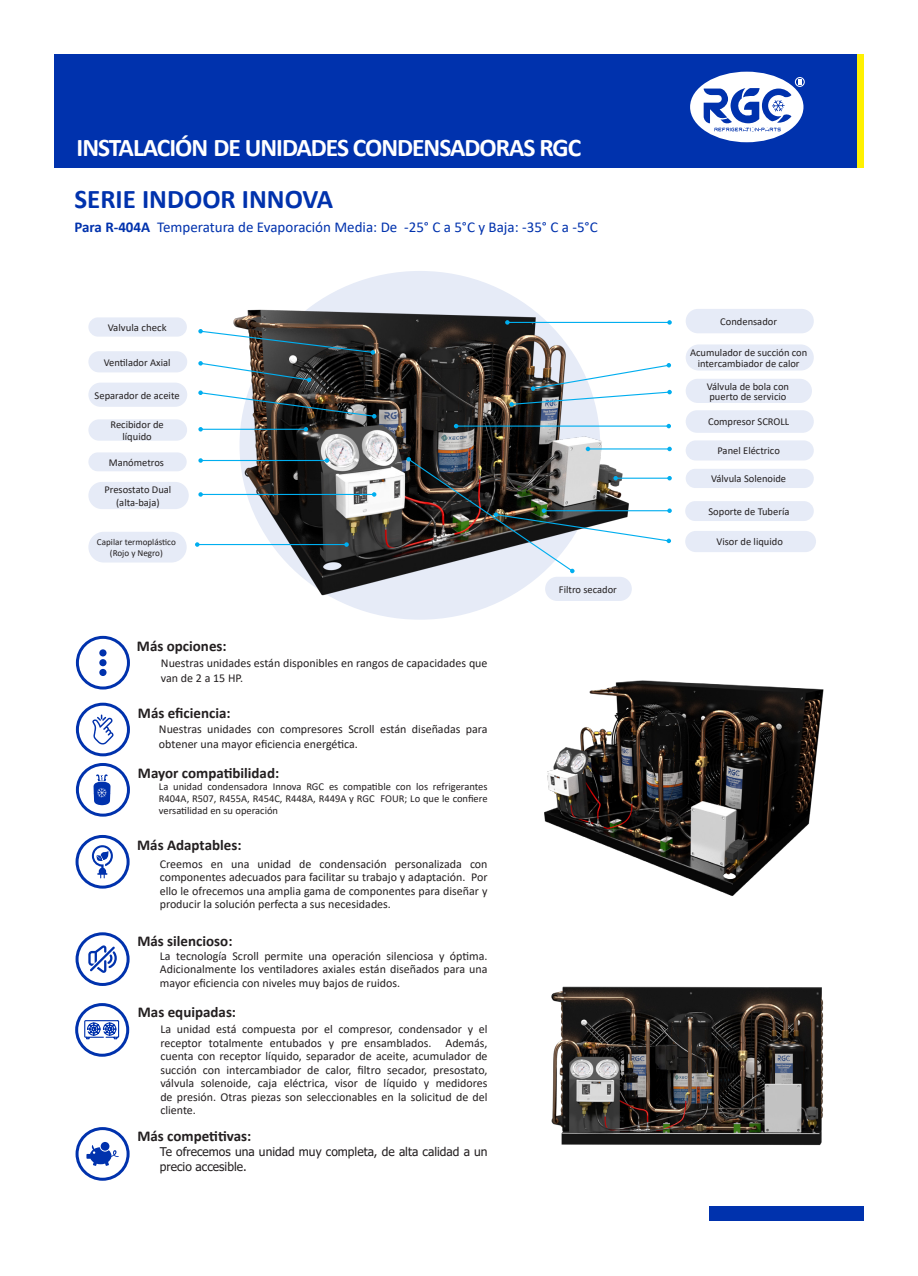
<style>
.page{position:relative;width:918px;height:1276px;background:#fff}
.page>*{position:absolute;margin:0;border:0;box-sizing:border-box;transform-origin:0 0}
.t1{font:700 27px "Calibri";color:#0032ad}
.t2{font:700 25.5px "Calibri";letter-spacing:-.04em;color:#fff}
.TEXTO_PICTOGRAMAS{font:700 15px "Calibri";color:#231f20}
.PARRAFO_FRANJA_AZUL{font:15px "Calibri";color:#0032ad}
.TEXTO_PICTOGRAMAS-2{font:12px/13.5px "Calibri";color:#231f20;text-align:justify}
.TEXTO_PICTOGRAMAS-3{font:12px/15px "Tahoma";color:#231f20}
.TEXTO_PICTOGRAMAS-4{font:10.5px/12px "Calibri";color:#231f20;text-align:center}
.t3{font:9.15px "Calibri";color:#231f20}
.s1{font-weight:700}
</style>
<div class="page">
<div style="left:857px;top:54px;width:7px;height:114px;background:#fff101"></div>
<div style="left:54px;top:54px;width:803px;height:114px;background:#0032ad"></div>
<svg style="left:690px;top:72px;width:115px;height:70px"></svg>
<div style="left:709px;top:1206px;width:155px;height:15px;background:#0032ad"></div>
<div style="left:240px;top:271px;width:360px;height:349px;background:#e6ebf7;border-radius:50%"></div>
<div style="left:76px;top:702px;width:54px;height:54px;border:3px solid #0032ad;border-radius:50%"></div>
<svg style="left:92px;top:714px;width:21px;height:30px"></svg>
<div style="left:76px;top:636px;width:54px;height:53px;border:3px solid #0032ad;border-radius:50%"></div>
<div style="left:99px;top:649px;width:8px;height:7px;background:#0032ad;border-radius:50%"></div>
<div style="left:99px;top:659px;width:8px;height:7px;background:#0032ad;border-radius:50%"></div>
<div style="left:99px;top:669px;width:8px;height:7px;background:#0032ad;border-radius:50%"></div>
<div style="left:76px;top:763px;width:54px;height:53px;border:3px solid #0032ad;border-radius:50%"></div>
<svg style="left:93px;top:774px;width:18px;height:31px"></svg>
<div style="left:76px;top:835px;width:54px;height:53px;border:3px solid #0032ad;border-radius:50%"></div>
<svg style="left:92px;top:845px;width:21px;height:33px"></svg>
<div style="left:76px;top:932px;width:54px;height:54px;border:3px solid #0032ad;border-radius:50%"></div>
<svg style="left:88px;top:945px;width:29px;height:28px"></svg>
<div style="left:76px;top:1127px;width:54px;height:53px;border:3px solid #0032ad;border-radius:50%"></div>
<svg style="left:86px;top:1145px;width:33px;height:21px"></svg>
<div style="left:101px;top:1142px;width:8px;height:8px;background:#0032ad;border-radius:50%"></div>
<img style="left:226px;top:304px;width:414px;height:298px">
<hr style="left:456px;top:425px;width:213px;height:2px;background:#00aeef">
<svg style="left:454px;top:424px;width:4px;height:4px"></svg>
<svg style="left:667px;top:424px;width:4px;height:4px"></svg>
<hr style="left:197px;top:544px;width:150px;height:1px;background:#00aeef">
<svg style="left:344px;top:542px;width:5px;height:5px"></svg>
<svg style="left:195px;top:542px;width:5px;height:5px"></svg>
<hr style="left:201px;top:494px;width:173px;height:1px;background:#00aeef">
<svg style="left:372px;top:492px;width:4px;height:5px"></svg>
<svg style="left:198px;top:492px;width:5px;height:5px"></svg>
<hr style="left:201px;top:460px;width:126px;height:1px;background:#00aeef">
<svg style="left:325px;top:458px;width:4px;height:5px"></svg>
<svg style="left:198px;top:458px;width:5px;height:5px"></svg>
<hr style="left:201px;top:429px;width:105px;height:1px;background:#00aeef">
<svg style="left:304px;top:427px;width:4px;height:4px"></svg>
<svg style="left:198px;top:427px;width:5px;height:4px"></svg>
<div style="left:88px;top:383px;width:99px;height:24px;background:#e6ebf7;border-radius:12px"></div>
<div style="left:88px;top:419px;width:99px;height:22px;background:#e6ebf7;border-radius:11px"></div>
<div style="left:88px;top:452px;width:99px;height:19px;background:#e6ebf7;border-radius:9px"></div>
<div style="left:88px;top:482px;width:101px;height:27px;background:#e6ebf7;border-radius:14px"></div>
<div style="left:88px;top:532px;width:99px;height:30px;background:#e6ebf7;border-radius:15px"></div>
<div style="left:545px;top:577px;width:87px;height:24px;background:#e6ebf7;border-radius:12px"></div>
<div style="left:685px;top:531px;width:131px;height:21px;background:#e6ebf7;border-radius:11px"></div>
<div style="left:686px;top:469px;width:128px;height:19px;background:#e6ebf7;border-radius:10px"></div>
<div style="left:686px;top:440px;width:128px;height:20px;background:#e6ebf7;border-radius:10px"></div>
<div style="left:686px;top:344px;width:128px;height:26px;background:#e6ebf7;border-radius:13px"></div>
<div style="left:686px;top:309px;width:128px;height:24px;background:#e6ebf7;border-radius:12px"></div>
<div style="left:686px;top:410px;width:128px;height:23px;background:#e6ebf7;border-radius:11px"></div>
<div style="left:88px;top:351px;width:99px;height:21px;background:#e6ebf7;border-radius:11px"></div>
<div style="left:685px;top:501px;width:129px;height:20px;background:#e6ebf7;border-radius:10px"></div>
<div style="left:686px;top:379px;width:126px;height:24px;background:#e6ebf7;border-radius:12px"></div>
<div style="left:88px;top:317px;width:99px;height:20px;background:#e6ebf7;border-radius:10px"></div>
<hr style="left:588px;top:448px;width:82px;height:1px;background:#00aeef">
<svg style="left:586px;top:447px;width:4px;height:4px"></svg>
<svg style="left:667px;top:447px;width:5px;height:4px"></svg>
<svg style="left:198px;top:329px;width:177px;height:26px"></svg>
<img style="left:198px;top:390px;width:179px;height:28px">
<hr style="left:507px;top:322px;width:163px;height:1px;background:#00aeef">
<svg style="left:505px;top:320px;width:5px;height:5px"></svg>
<svg style="left:667px;top:320px;width:5px;height:5px"></svg>
<img style="left:544px;top:680px;width:280px;height:216px">
<img style="left:509px;top:363px;width:163px;height:43px">
<svg style="left:198px;top:361px;width:113px;height:21px"></svg>
<img style="left:406px;top:457px;width:266px;height:116px">
<img style="left:551px;top:986px;width:273px;height:160px">
<div style="left:75px;top:1003px;width:54px;height:53px;border:3px solid #0032ad;border-radius:50%"></div>
<svg style="left:84px;top:1020px;width:36px;height:20px"></svg>
<p class="t2" style="left:77px;top:129px;width:506px">INSTALACIÓN DE UNIDADES CONDENSADORAS RGC</p>
<p class="t1" style="left:74px;top:180px;width:260px">SERIE INDOOR INNOVA</p>
<p class="PARRAFO_FRANJA_AZUL" style="left:74px;top:216px;width:525px"><span class="s1">Para R-404A</span> Temperatura de Evaporación Media: De -25° C a 5°C y Baja: -35° C a -5°C</p>
<p class="TEXTO_PICTOGRAMAS-4" style="left:108px;top:321px;width:60px">Valvula check</p>
<p class="TEXTO_PICTOGRAMAS-4" style="left:104px;top:356px;width:68px">Ventilador Axial</p>
<p class="TEXTO_PICTOGRAMAS-4" style="left:95px;top:389px;width:87px">Separador de aceite</p>
<p class="TEXTO_PICTOGRAMAS-4" style="left:110px;top:417px;width:55px;line-height:12.6px">Recibidor de líquido</p>
<p class="TEXTO_PICTOGRAMAS-4" style="left:109px;top:456px;width:57px">Manómetros</p>
<p class="TEXTO_PICTOGRAMAS-4" style="left:104px;top:483px;width:68px">Presostato Dual</p>
<p class="TEXTO_PICTOGRAMAS-4" style="left:116px;top:496px;width:45px">(alta-baja)</p>
<p class="t3" style="left:97px;top:536px;width:80px">Capilar termoplástico</p>
<p class="t3" style="left:110px;top:546px;width:54px">(Rojo y Negro)</p>
<p class="TEXTO_PICTOGRAMAS" style="left:137px;top:635px;width:91px">Más opciones:</p>
<p class="TEXTO_PICTOGRAMAS-2" style="left:161px;top:655px;width:328px;line-height:15px">Nuestras unidades están disponibles en rangos de capacidades que van de 2 a 15 HP.</p>
<p class="TEXTO_PICTOGRAMAS" style="left:138px;top:702px;width:94px">Más eficiencia:</p>
<p class="TEXTO_PICTOGRAMAS-2" style="left:159px;top:721px;width:330px;line-height:15px">Nuestras unidades con compresores Scroll están diseñadas para obtener una mayor eficiencia energética.</p>
<p class="TEXTO_PICTOGRAMAS" style="left:138px;top:762px;width:143px">Mayor compatibilidad:</p>
<p class="TEXTO_PICTOGRAMAS-4" style="left:159px;top:780px;width:330px;text-align:justify">La unidad condensadora Innova RGC es compatible con los refrigerantes R404A, R507, R455A, R454C, R448A, R449A y RGC FOUR; Lo que le confiere versatilidad en su operación</p>
<p class="TEXTO_PICTOGRAMAS" style="left:137px;top:834px;width:106px">Más Adaptables:</p>
<p class="TEXTO_PICTOGRAMAS-2" style="left:160px;top:856px;width:329px">Creemos en una unidad de condensación personalizada con componentes adecuados para facilitar su trabajo y adaptación. Por ello le ofrecemos una amplia gama de componentes para diseñar y producir la solución perfecta a sus necesidades.</p>
<p class="TEXTO_PICTOGRAMAS" style="left:137px;top:930px;width:97px">Más silencioso:</p>
<p class="TEXTO_PICTOGRAMAS-2" style="left:160px;top:948px;width:329px">La tecnología Scroll permite una operación silenciosa y óptima.<br>Adicionalmente los ventiladores axiales están diseñados para una mayor eficiencia con niveles muy bajos de ruidos.</p>
<p class="TEXTO_PICTOGRAMAS" style="left:138px;top:1001px;width:100px">Mas equipadas:</p>
<p class="TEXTO_PICTOGRAMAS-2" style="left:160px;top:1022px;width:329px">La unidad está compuesta por el compresor, condensador y el receptor totalmente entubados y pre ensamblados. Además, cuenta con receptor líquido, separador de aceite, acumulador de succión con intercambiador de calor, filtro secador, presostato, válvula solenoide, caja eléctrica, visor de líquido y medidores de presión. Otras piezas son seleccionables en la solicitud de del cliente.</p>
<p class="TEXTO_PICTOGRAMAS" style="left:137px;top:1125px;width:115px">Más competitivas:</p>
<p class="TEXTO_PICTOGRAMAS-3" style="left:160px;top:1144px;width:329px">Te ofrecemos una unidad muy completa, de alta calidad a un precio accesible.</p>
<p class="TEXTO_PICTOGRAMAS-4" style="left:559px;top:583px;width:59px">Filtro secador</p>
<p class="TEXTO_PICTOGRAMAS-4" style="left:720px;top:315px;width:58px">Condensador</p>
<p class="TEXTO_PICTOGRAMAS-4" style="left:690px;top:347px;width:119px;line-height:10.5px">Acumulador de succión con intercambiador de calor</p>
<p class="TEXTO_PICTOGRAMAS-4" style="left:707px;top:380px;width:84px">Válvula de bola con</p>
<p class="TEXTO_PICTOGRAMAS-4" style="left:709px;top:390px;width:78px">puerto de servicio</p>
<p class="TEXTO_PICTOGRAMAS-4" style="left:708px;top:416px;width:83px">Compresor SCROLL</p>
<p class="TEXTO_PICTOGRAMAS-4" style="left:717px;top:445px;width:64px">Panel Eléctrico</p>
<p class="TEXTO_PICTOGRAMAS-4" style="left:711px;top:472px;width:77px">Válvula Solenoide</p>
<p class="TEXTO_PICTOGRAMAS-4" style="left:708px;top:505px;width:83px">Soporte de Tubería</p>
<p class="TEXTO_PICTOGRAMAS-4" style="left:716px;top:536px;width:68px">Visor de liquido</p>
</div>
